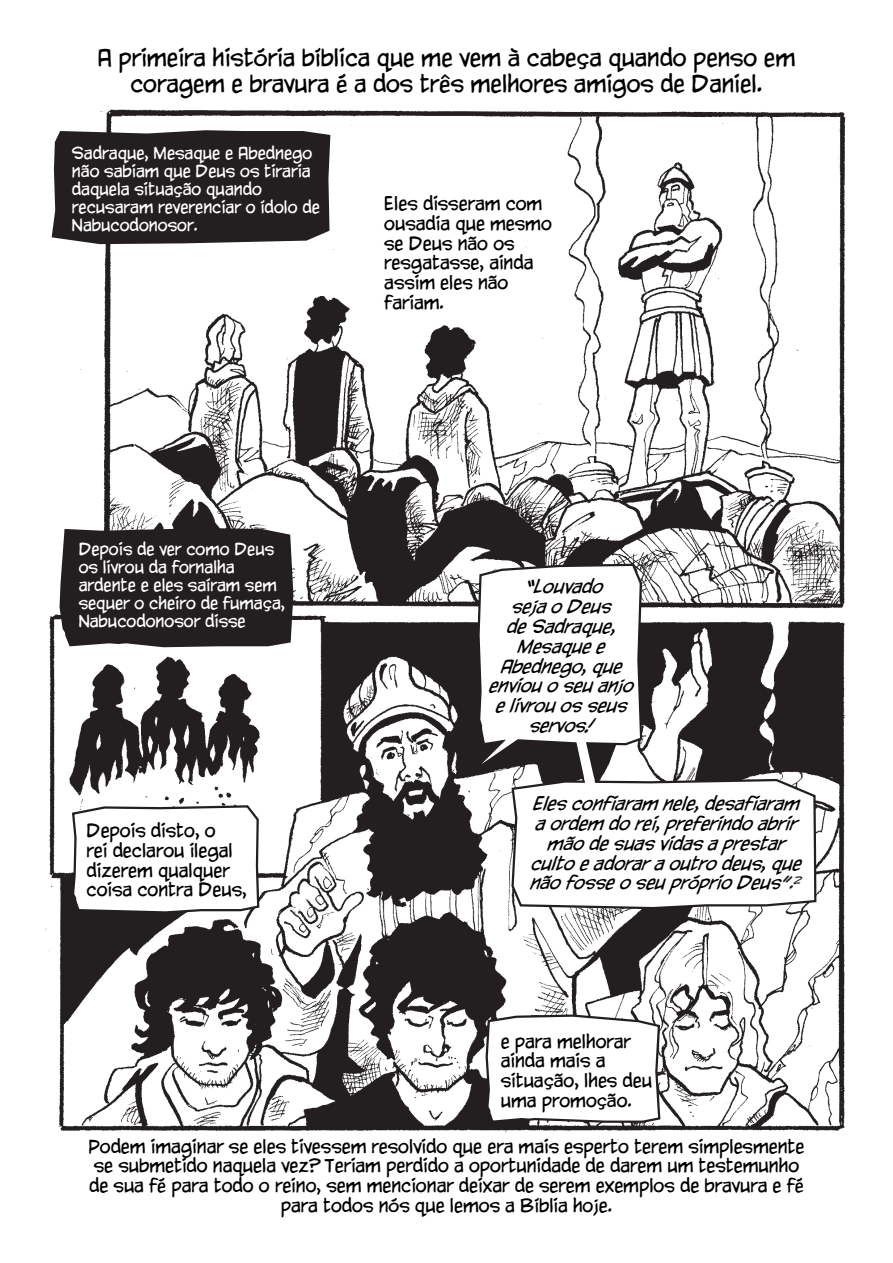
<style>
.page{position:relative;width:893px;height:1263px;background:#fff}
.page>*{position:absolute;margin:0;border:0;box-sizing:border-box;transform-origin:0 0}
.Normal__Web{font:21px/25.2px "CC Yada Yada Yada Int";color:#000;text-align:center}
.Normal__Web-2{font:16.5px/19.8px "CC Yada Yada Yada Int";color:#000}
.Normal__Web-3{font:italic 16.5px/19.8px "CC Yada Yada Yada Int";color:#000;text-align:center}
.t1{font:15px/18px "CC Yada Yada Yada Int";color:#fff}
.s1{color:#231f20}
</style>
<div class="page">
<img style="left:45px;top:105px;width:801px;height:1035px">
<svg style="left:50px;top:129px;width:282px;height:116px;background:#332f30"></svg>
<svg style="left:71px;top:804px;width:190px;height:111px"></svg>
<svg style="left:58px;top:528px;width:237px;height:120px;background:#302c2d"></svg>
<svg style="left:484px;top:1013px;width:178px;height:111px"></svg>
<svg style="left:453px;top:562px;width:365px;height:348px"></svg>
<p class="Normal__Web" style="left:98px;top:47px;width:699px">A primeira história bíblica que me vem à cabeça quando penso em coragem e bravura é a dos três melhores amigos de Daniel.</p>
<p class="t1" style="left:72px;top:145px;width:249px">Sadraque, Mesaque e Abednego não sabiam que Deus os tiraria daquela situação quando recusaram reverenciar o ídolo de<br>Nabucodonosor.</p>
<p class="Normal__Web-2" style="left:384px;top:195px;width:169px">Eles disseram com ousadia que mesmo se Deus não os resgatasse, ainda assim eles não fariam.</p>
<p class="t1" style="left:79px;top:542px;width:208px">Depois de ver como Deus os livrou da fornalha ardente e eles saíram sem sequer o cheiro de fumaça,<br>Nabucodonosor disse</p>
<p class="Normal__Web-2" style="left:87px;top:822px;width:162px">Depois disto, o<br>rei declarou ilegal dizerem qualquer coisa contra Deus,</p>
<p class="Normal__Web-3" style="left:488px;top:578px;width:154px">“Louvado sejaoDeus deSadraque,<br>Mesaquee<br>Abednego,que enviouoseuanjo elivrouosseus servos!</p>
<p class="Normal__Web-3" style="left:529px;top:795px;width:280px">Elesconfiaram nele,desafiaram aordem dorei,preferindoabrir mãodesuasvidasaprestar cultoeadoraraoutrodeus,que nãofosseoseupróprioDeus<span class="s1">”.</span><sup>2</sup></p>
<p class="Normal__Web-2" style="left:501px;top:1033px;width:153px">e para melhorar ainda mais a situação, lhes deu uma promoção.</p>
<p class="Normal__Web-2" style="left:88px;top:1138px;width:717px;text-align:center">Podem imaginar se eles tivessem resolvido que era mais esperto terem simplesmente se submetido naquela vez? Teriam perdido a oportunidade de darem um testemunho de sua fé para todo o reino, sem mencionar deixar de serem exemplos de bravura e fé para todos nós que lemos a Bíblia hoje.</p>
</div>
